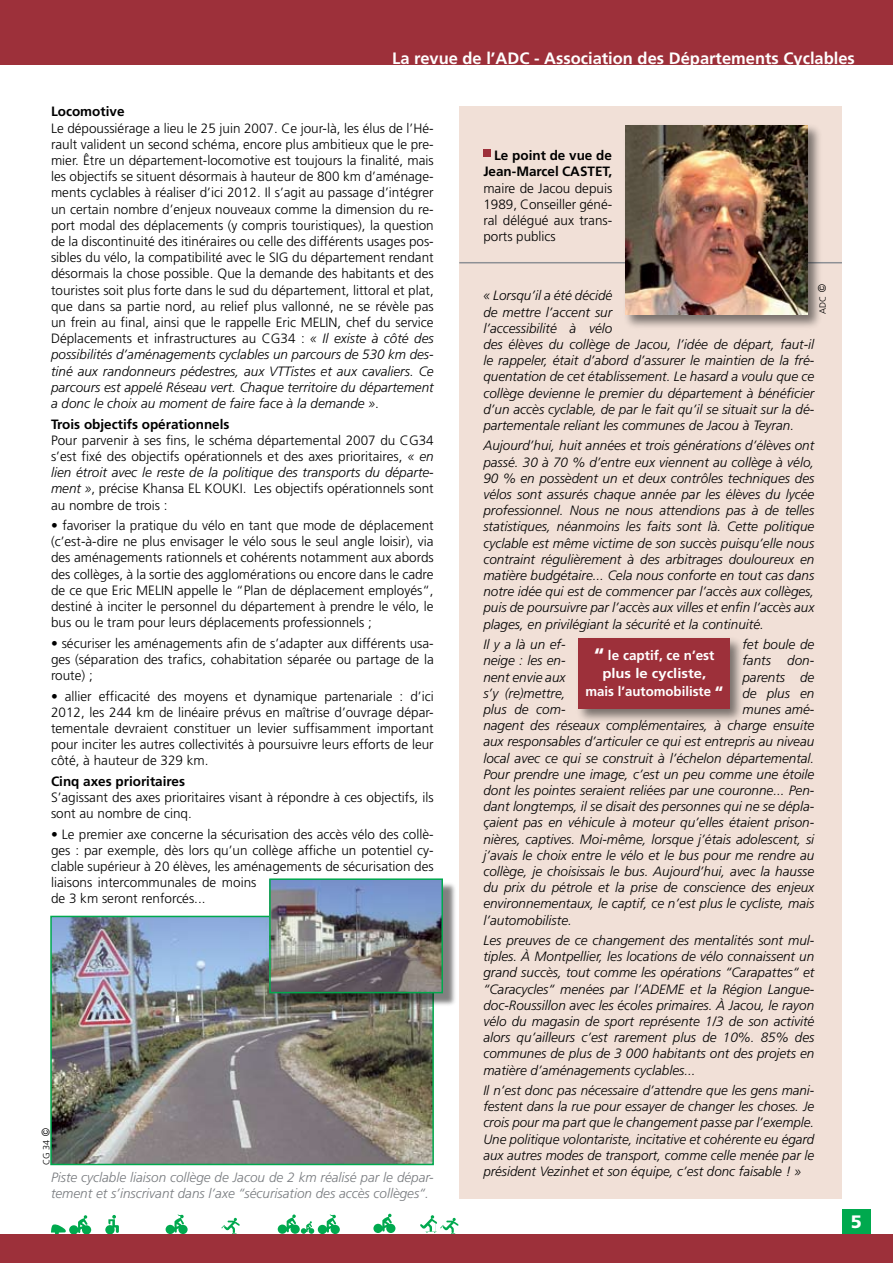
<style>
.page{position:relative;width:893px;height:1263px;background:#fff}
.page>*{position:absolute;margin:0;border:0;box-sizing:border-box;transform-origin:0 0}
.t1{font:700 16.5px "Frutiger";color:#fff}
.t2{font:300 13.5px/16.2px "Frutiger";color:#000;text-align:justify}
.t3{font:italic 300 13.5px/16.2px "Frutiger";color:#000;text-align:justify}
.t4{font:italic 300 13.5px/16.2px "Frutiger";color:#787b7f}
.t5{font:700 13.5px/16.2px "Frutiger";color:#000;text-align:right}
.t6{font:700 13.5px/18px "Frutiger";color:#fff;text-align:center}
.t7{font:300 9px "Frutiger";color:#000}
.s1{font-style:italic}
.s2{font-family:"Arial";font-weight:400;font-size:10.5px}
.s3{font-size:21px}
.s4{font-size:18px}
</style>
<div class="page">
<div style="left:0;top:0;width:893px;height:65px;background:#9d303a"></div>
<svg style="left:51px;top:1214px;width:408px;height:20px"></svg>
<div style="left:842px;top:1209px;width:29px;height:25px;background:#00a94e"></div>
<div style="left:0;top:1234px;width:893px;height:29px;background:#9d303a"></div>
<div style="left:459px;top:106px;width:383px;height:1093px;background:#f1e0d7"></div>
<div style="left:483px;top:150px;width:7px;height:7px;background:#9d303a"></div>
<img style="left:53px;top:919px;width:378px;height:243px">
<div style="left:50px;top:916px;width:384px;height:249px;border:2px solid #00a94e"></div>
<div style="left:272px;top:882px;width:185px;height:125px;background:#000;opacity:.5"></div>
<img style="left:272px;top:881px;width:168px;height:109px">
<div style="left:269px;top:878px;width:174px;height:115px;border:2px solid #00a94e"></div>
<div style="left:576px;top:636px;width:170px;height:88px;background:#000;opacity:.5"></div>
<div style="left:578px;top:639px;width:152px;height:70px;background:#9d303a"></div>
<hr style="left:459px;top:262px;width:383px;height:1px;background:#8d9095">
<div style="left:622px;top:123px;width:201px;height:207px;background:#000;opacity:.5"></div>
<img style="left:625px;top:125px;width:183px;height:190px">
<p class="t1" style="left:392px;top:49px;width:464px">La revue de l’ADC - Association des Départements Cyclables</p>
<p class="t5" style="left:51px;top:104px;width:75px">Locomotive</p>
<p class="t2" style="left:51px;top:120px;width:384px">Le dépoussiérage a lieu le 25 juin 2007. Ce jour-là, les élus de l’Hé&shy;rault valident un second schéma, encore plus ambitieux que le pre&shy;mier. Être un département-locomotive est toujours la finalité, mais les objectifs se situent désormais à hauteur de 800 km d’aménage&shy;ments cyclables à réaliser d’ici 2012. Il s’agit au passage d’intégrer un certain nombre d’enjeux nouveaux comme la dimension du re&shy;port modal des déplacements (y compris touristiques), la question de la discontinuité des itinéraires ou celle des différents usages pos&shy;sibles du vélo, la compatibilité avec le SIG du département rendant désormais la chose possible. Que la demande des habitants et des touristes soit plus forte dans le sud du département, littoral et plat, que dans sa partie nord, au relief plus vallonné, ne se révèle pas un frein au final, ainsi que le rappelle Eric MELIN, chef du service Déplacements et infrastructures au CG34 : <span class="s1">« Il existe à côté des possibilités d’aménagements cyclables un parcours de 530 km des&shy;tiné aux randonneurs pédestres, aux VTTistes et aux cavaliers. Ce parcours est appelé Réseau vert. Chaque territoire du département a donc le choix au moment de faire face à la demande »</span>.</p>
<p class="t5" style="left:51px;top:416px;width:180px">Trois objectifs opérationnels</p>
<p class="t2" style="left:51px;top:432px;width:384px">Pour parvenir à ses fins, le schéma départemental 2007 du CG34 s’est fixé des objectifs opérationnels et des axes prioritaires, <span class="s1">« en lien étroit avec le reste de la politique des transports du départe&shy;ment »</span>, précise Khansa EL KOUKI. Les objectifs opérationnels sont au nombre de trois :</p>
<p class="t2" style="left:51px;top:517px;width:384px">• favoriser la pratique du vélo en tant que mode de déplacement (c’est-à-dire ne plus envisager le vélo sous le seul angle loisir), via des aménagements rationnels et cohérents notamment aux abords des collèges, à la sortie des agglomérations ou encore dans le cadre de ce que Eric MELIN appelle le “Plan de déplacement employés“, destiné à inciter le personnel du département à prendre le vélo, le bus ou le tram pour leurs déplacements professionnels ;</p>
<p class="t2" style="left:51px;top:635px;width:384px">• sécuriser les aménagements afin de s’adapter aux différents usa&shy;ges (séparation des trafics, cohabitation séparée ou partage de la route) ;</p>
<p class="t2" style="left:51px;top:688px;width:384px">• allier efficacité des moyens et dynamique partenariale : d’ici 2012, les 244 km de linéaire prévus en maîtrise d’ouvrage dépar&shy;tementale devraient constituer un levier suffisamment important pour inciter les autres collectivités à poursuivre leurs efforts de leur côté, à hauteur de 329 km.</p>
<p class="t5" style="left:51px;top:773px;width:136px">Cinq axes prioritaires</p>
<p class="t2" style="left:51px;top:789px;width:384px">S’agissant des axes prioritaires visant à répondre à ces objectifs, ils sont au nombre de cinq.</p>
<p class="t2" style="left:51px;top:826px;width:384px;text-align:left">• Le premier axe concerne la sécurisation des accès vélo des collè&shy;ges : par exemple, dès lors qu’un collège affiche un potentiel cy&shy;clable supérieur à 20 élèves, les aménagements de sécurisation des liaisons intercommunales de moins<br>de 3 km seront renforcés...</p>
<p class="t7" style="left:41px;top:1165px;width:38px;rotate:-90deg">CG 34 <span class="s2">©</span></p>
<p class="t4" style="left:51px;top:1169px;width:384px">Piste cyclable liaison collège de Jacou de 2 km réalisé par le dépar&shy;tement et s’inscrivant dans l’axe “sécurisation des accès collèges“.</p>
<p class="t5" style="left:483px;top:147px;width:130px">Le point de vue de<br>Jean-Marcel CASTET,</p>
<p class="t2" style="left:483px;top:180px;width:130px">maire de Jacou depuis 1989, Conseiller géné&shy;ral délégué aux trans&shy;ports publics</p>
<p class="t7" style="left:818px;top:314px;width:31px;rotate:-90deg">ADC <span class="s2">©</span></p>
<p class="t3" style="left:483px;top:288px;width:332px;text-align:left">« Lorsqu’il a été décidé<br>de mettre l’accent sur<br>l’accessibilité à vélo<br>des élèves du collège de Jacou, l’idée de départ, faut-il le rappeler, était d’abord d’assurer le maintien de la fré&shy;quentation de cet établissement. Le hasard a voulu que ce collège devienne le premier du département à bénéficier d’un accès cyclable, de par le fait qu’il se situait sur la dé&shy;partementale reliant les communes de Jacou à Teyran.</p>
<p class="t3" style="left:483px;top:438px;width:332px">Aujourd’hui, huit années et trois générations d’élèves ont passé. 30 à 70 % d’entre eux viennent au collège à vélo, 90 % en possèdent un et deux contrôles techniques des vélos sont assurés chaque année par les élèves du lycée professionnel. Nous ne nous attendions pas à de telles statistiques, néanmoins les faits sont là. Cette politique cyclable est même victime de son succès puisqu’elle nous contraint régulièrement à des arbitrages douloureux en matière budgétaire... Cela nous conforte en tout cas dans notre idée qui est de commencer par l’accès aux collèges, puis de poursuivre par l’accès aux villes et enfin l’accès aux plages, en privilégiant la sécurité et la continuité.</p>
<p class="t3" style="left:483px;top:636px;width:84px">Il y a là un ef-</p>
<p class="t3" style="left:742px;top:636px;width:73px">fet boule de</p>
<p class="t3" style="left:483px;top:653px;width:84px">neige : les en-</p>
<p class="t3" style="left:742px;top:653px;width:73px">fants don-</p>
<p class="t3" style="left:483px;top:669px;width:84px">nent envie aux</p>
<p class="t3" style="left:742px;top:669px;width:73px">parents de</p>
<p class="t3" style="left:483px;top:685px;width:84px">s’y (re)mettre,</p>
<p class="t3" style="left:742px;top:685px;width:73px">de plus en</p>
<p class="t3" style="left:483px;top:701px;width:84px">plus de com-</p>
<p class="t6" style="left:585px;top:646px;width:139px"><span class="s3">“</span> le captif, ce n’est plus le cycliste,<br>mais l’automobiliste <span class="s4">“</span></p>
<p class="t3" style="left:483px;top:701px;width:332px;text-indent:259px">munes amé&shy;nagent des réseaux complémentaires, à charge ensuite aux responsables d’articuler ce qui est entrepris au niveau local avec ce qui se construit à l’échelon départemental.<br>Pour prendre une image, c’est un peu comme une étoile dont les pointes seraient reliées par une couronne... Pen&shy;dant longtemps, il se disait des personnes qui ne se dépla&shy;çaient pas en véhicule à moteur qu’elles étaient prison&shy;nières, captives. Moi-même, lorsque j’étais adolescent, si j’avais le choix entre le vélo et le bus pour me rendre au collège, je choisissais le bus. Aujourd’hui, avec la hausse du prix du pétrole et la prise de conscience des enjeux environnementaux, le captif, ce n’est plus le cycliste, mais l’automobiliste.</p>
<p class="t3" style="left:483px;top:932px;width:332px">Les preuves de ce changement des mentalités sont mul&shy;tiples. À Montpellier, les locations de vélo connaissent un grand succès, tout comme les opérations “Carapattes“ et “Caracycles“ menées par l’ADEME et la Région Langue&shy;doc-Roussillon avec les écoles primaires. À Jacou, le rayon vélo du magasin de sport représente 1/3 de son activité alors qu’ailleurs c’est rarement plus de 10%. 85% des communes de plus de 3 000 habitants ont des projets en matière d’aménagements cyclables...</p>
<p class="t3" style="left:483px;top:1082px;width:332px">Il n’est donc pas nécessaire d’attendre que les gens mani&shy;festent dans la rue pour essayer de changer les choses. Je crois pour ma part que le changement passe par l’exemple.<br>Une politique volontariste, incitative et cohérente eu égard aux autres modes de transport, comme celle menée par le président Vezinhet et son équipe, c’est donc faisable ! »</p>
</div>
